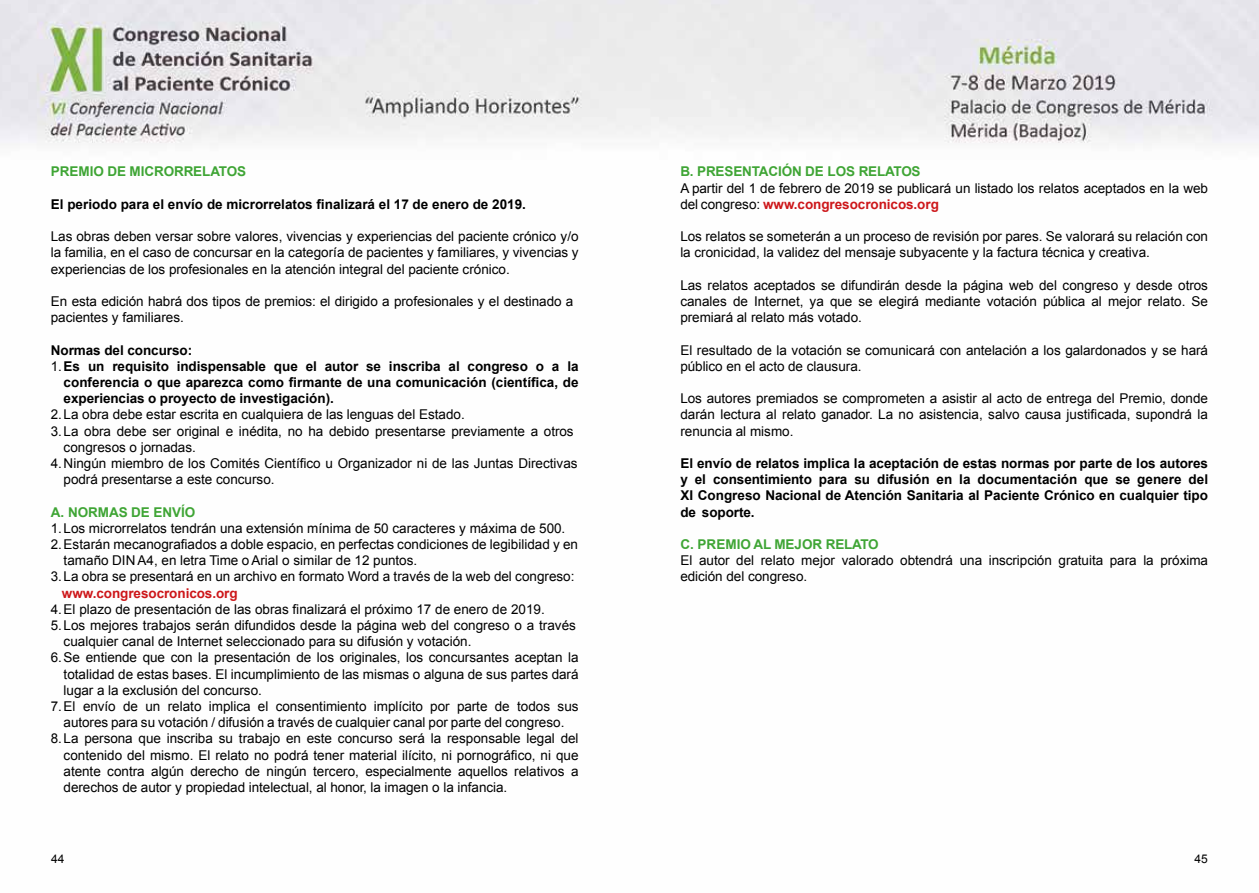
<style>
.page{position:relative;width:1259px;height:893px;background:#fff}
.page>*{position:absolute;margin:0;border:0;box-sizing:border-box;transform-origin:0 0}
.t1{font:13.5px/16.2px "Arial";color:#000}
.t2{font:700 13.5px/16.2px "Arial";color:#000;text-align:justify}
.t3{font:700 13.5px "Arial";letter-spacing:-.01em;color:#3fa535}
.t4{font:700 13.5px "Arial";letter-spacing:-.005em;color:#cd171a}
.t5{font:12px "Arial";color:#000}
.s1{font-weight:400}
.s2{font-weight:700;color:#cd171a}
</style>
<div class="page">
<img style="left:0;top:0;width:1259px;height:144px">
<p class="t3" style="left:51px;top:163px;width:197px">PREMIO DE MICRORRELATOS</p>
<p class="t2" style="left:51px;top:196px;width:476px">El periodo para el envío de microrrelatos finalizará el 17 de enero de 2019.</p>
<p class="t1" style="left:51px;top:228px;width:529px;text-align:justify">Las obras deben versar sobre valores, vivencias y experiencias del paciente crónico y/o la familia, en el caso de concursar en la categoría de pacientes y familiares, y vivencias y experiencias de los profesionales en la atención integral del paciente crónico.</p>
<p class="t1" style="left:51px;top:293px;width:524px">En esta edición habrá dos tipos de premios: el dirigido a profesionales y el destinado a pacientes y familiares.</p>
<p class="t2" style="left:51px;top:342px;width:143px">Normas del concurso:</p>
<p class="t2" style="left:51px;top:358px;width:529px"><span class="s1">1.</span>Es un requisito indispensable que el autor se inscriba al congreso o a la</p>
<p class="t2" style="left:64px;top:375px;width:516px">conferencia o que aparezca como firmante de una comunicación (científica, de</p>
<p class="t2" style="left:64px;top:391px;width:272px">experiencias o proyecto de investigación).</p>
<p class="t1" style="left:51px;top:407px;width:415px">2.La obra debe estar escrita en cualquiera de las lenguas del Estado.</p>
<p class="t1" style="left:51px;top:423px;width:524px">3.La obra debe ser original e inédita, no ha debido presentarse previamente a otros</p>
<p class="t1" style="left:64px;top:439px;width:134px">congresos o jornadas.</p>
<p class="t1" style="left:51px;top:455px;width:528px">4.Ningún miembro de los Comités Científico u Organizador ni de las Juntas Directivas</p>
<p class="t1" style="left:64px;top:471px;width:212px">podrá presentarse a este concurso.</p>
<p class="t3" style="left:51px;top:503px;width:146px">A. NORMAS DE ENVÍO</p>
<p class="t1" style="left:51px;top:520px;width:516px">1.Los microrrelatos tendrán una extensión mínima de 50 caracteres y máxima de 500.</p>
<p class="t1" style="left:51px;top:536px;width:529px">2.Estarán mecanografiados a doble espacio, en perfectas condiciones de legibilidad y en</p>
<p class="t1" style="left:64px;top:552px;width:355px">tamaño DIN A4, en letra Time o Arial o similar de 12 puntos.</p>
<p class="t1" style="left:51px;top:569px;width:525px">3.La obra se presentará en un archivo en formato Word a través de la web del congreso:</p>
<p class="t4" style="left:62px;top:584px;width:177px">www.congresocronicos.org</p>
<p class="t1" style="left:51px;top:601px;width:495px">4.El plazo de presentación de las obras finalizará el próximo 17 de enero de 2019.</p>
<p class="t1" style="left:51px;top:617px;width:526px">5.Los mejores trabajos serán difundidos desde la página web del congreso o a través</p>
<p class="t1" style="left:64px;top:633px;width:409px">cualquier canal de Internet seleccionado para su difusión y votación.</p>
<p class="t1" style="left:51px;top:650px;width:529px">6.Se entiende que con la presentación de los originales, los concursantes aceptan la</p>
<p class="t1" style="left:64px;top:666px;width:516px">totalidad de estas bases. El incumplimiento de las mismas o alguna de sus partes dará</p>
<p class="t1" style="left:64px;top:682px;width:200px">lugar a la exclusión del concurso.</p>
<p class="t1" style="left:51px;top:698px;width:529px">7.El envío de un relato implica el consentimiento implícito por parte de todos sus</p>
<p class="t1" style="left:64px;top:714px;width:502px">autores para su votación / difusión a través de cualquier canal por parte del congreso.</p>
<p class="t1" style="left:51px;top:731px;width:529px">8.La persona que inscriba su trabajo en este concurso será la responsable legal del</p>
<p class="t1" style="left:64px;top:747px;width:516px">contenido del mismo. El relato no podrá tener material ilícito, ni pornográfico, ni que</p>
<p class="t1" style="left:64px;top:763px;width:516px">atente contra algún derecho de ningún tercero, especialmente aquellos relativos a</p>
<p class="t1" style="left:64px;top:779px;width:445px">derechos de autor y propiedad intelectual, al honor, la imagen o la infancia.</p>
<p class="t3" style="left:680px;top:163px;width:242px">B. PRESENTACIÓN DE LOS RELATOS</p>
<p class="t1" style="left:680px;top:180px;width:529px">A partir del 1 de febrero de 2019 se publicará un listado los relatos aceptados en la web del congreso: <span class="s2">www.congresocronicos.org</span></p>
<p class="t1" style="left:680px;top:228px;width:529px">Los relatos se someterán a un proceso de revisión por pares. Se valorará su relación con la cronicidad, la validez del mensaje subyacente y la factura técnica y creativa.</p>
<p class="t1" style="left:680px;top:277px;width:529px;text-align:justify">Las relatos aceptados se difundirán desde la página web del congreso y desde otros canales de Internet, ya que se elegirá mediante votación pública al mejor relato. Se premiará al relato más votado.</p>
<p class="t1" style="left:680px;top:342px;width:529px">El resultado de la votación se comunicará con antelación a los galardonados y se hará público en el acto de clausura.</p>
<p class="t1" style="left:680px;top:390px;width:529px;text-align:justify">Los autores premiados se comprometen a asistir al acto de entrega del Premio, donde darán lectura al relato ganador. La no asistencia, salvo causa justificada, supondrá la renuncia al mismo.</p>
<p class="t2" style="left:680px;top:456px;width:529px">El envío de relatos implica la aceptación de estas normas por parte de los autores y el consentimiento para su difusión en la documentación que se genere del XI Congreso Nacional de Atención Sanitaria al Paciente Crónico en cualquier tipo de soporte.</p>
<p class="t3" style="left:680px;top:535px;width:200px">C. PREMIO AL MEJOR RELATO</p>
<p class="t1" style="left:680px;top:552px;width:529px">El autor del relato mejor valorado obtendrá una inscripción gratuita para la próxima edición del congreso.</p>
<p class="t5" style="left:51px;top:851px;width:15px">44</p>
<p class="t5" style="left:1194px;top:851px;width:15px">45</p>
</div>
